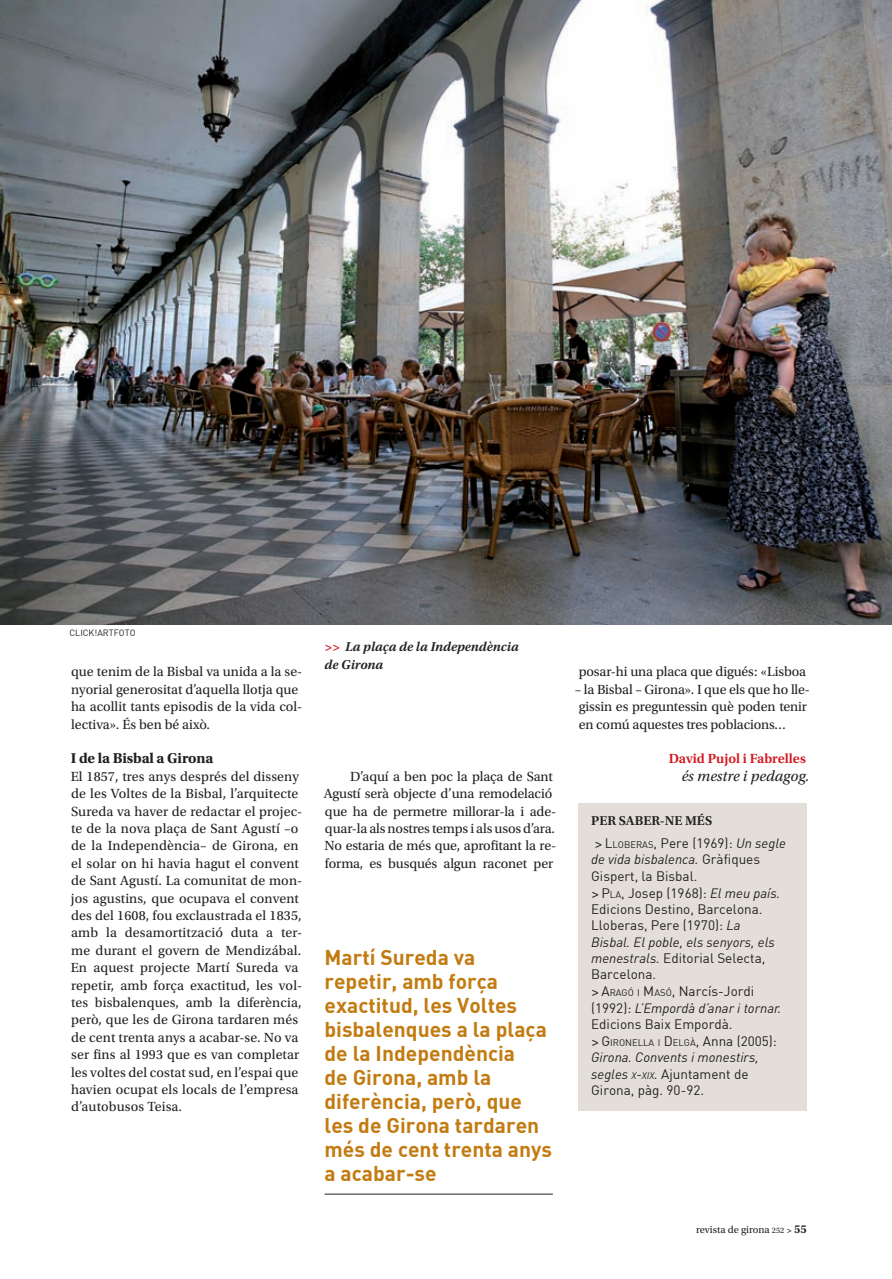
<style>
.page{position:relative;width:892px;height:1279px;background:#fff}
.page>*{position:absolute;margin:0;border:0;box-sizing:border-box;transform-origin:0 0}
.Secccions_Frases_des{font:21px/24px "DIN Bold";color:#c27b11}
.Secciopns_Autor_ocup{font:italic 15.45px "Utopia Std";color:#231f20}
.Seccions_intertitol{font:700 15px "Utopia Std";letter-spacing:-.01em;color:#231f20}
.Seccions_text{font:13.95px/17.4px "Utopia Std";letter-spacing:.005em;color:#231f20}
.Seccions_Autot_petit{font:600 13.95px "Utopia Std";color:#d2161e}
.Per_saber-ne__més{font:13.5px/16.2px "DIN";color:#231f20}
.Per_saber-ne__més-2{font:italic 13.5px/16.2px "DIN";color:#231f20}
.Secccions_Peus{font:italic 600 13.5px "Utopia Std";color:#231f20}
.Per_saber-ne__més-3{font:600 13.5px "Utopia Std";color:#231f20}
.t1{font:10.5px "Utopia Std";color:#231f20}
.Per_saber-ne__més-4{font:9.45px "DIN";color:#231f20}
.Seccions_Fotograf{font:9px "DIN";color:#231f20}
.s1{color:#d2161e}
.s2{font-family:"Utopia Std";font-weight:600;font-style:italic}
.s3{font-style:inherit}
.s4{font-size:9.45px}
.s5{font-style:italic}
.s6{font-family:"Utopia Std";font-weight:600;font-style:italic;font-size:13.5px}
.s7{font-size:13.5px}
.s8{font-style:normal}
.s9{font-size:8.25px}
.s10{font-weight:600;font-size:9px}
.s11{font-weight:600;font-size:12px}
</style>
<div class="page">
<hr style="left:324px;top:1194px;width:229px;height:1px;background:#231f20">
<div style="left:578px;top:803px;width:228px;height:308px;background:#e3dfd8"></div>
<img style="left:0;top:0;width:892px;height:624px">
<p class="Seccions_Fotograf" style="left:69px;top:627px;width:68px">Click!ArtFoto</p>
<p class="Secccions_Peus" style="left:324px;top:639px;width:196px"><span class="s1">&gt;&gt;</span> La plaça de la Independència</p>
<p class="Secccions_Peus" style="left:324px;top:657px;width:60px">de Girona</p>
<p class="Seccions_text" style="left:71px;top:663px;width:233px">que tenim de la Bisbal va unida a la se&shy;nyorial generositat d’aquella llotja que ha acollit tants episodis de la vida col· lectiva». És ben bé això.</p>
<p class="Seccions_intertitol" style="left:71px;top:750px;width:144px">I de la Bisbal a Girona</p>
<p class="Seccions_text" style="left:71px;top:768px;width:233px">El 1857, tres anys després del disseny de les Voltes de la Bisbal, l’arquitecte Sureda va haver de redactar el projec&shy;te de la nova plaça de Sant Agustí –o de la Independència– de Girona, en el solar on hi havia hagut el convent de Sant Agustí. La comunitat de mon&shy;jos agustins, que ocupava el convent des del 1608, fou exclaustrada el 1835, amb la desamortització duta a ter&shy;me durant el govern de Mendizábal.<br>En aquest projecte Martí Sureda va repetir, amb força exactitud, les vol&shy;tes bisbalenques, amb la diferència, però, que les de Girona tardaren més de cent trenta anys a acabar-se. No va ser fins al 1993 que es van completar les voltes del costat sud, en l’espai que havien ocupat els locals de l’empresa d’autobusos Teisa.</p>
<p class="Seccions_text" style="left:324px;top:768px;width:234px;text-indent:26px">D’aquí a ben poc la plaça de Sant Agustí serà objecte d’una remodelació que ha de permetre millorar-la i ade&shy;quar-la als nostres temps i als usos d’ara.<br>No estaria de més que, aprofitant la re&shy;forma, es busqués algun raconet per</p>
<p class="Secccions_Frases_des" style="left:324px;top:944px;width:229px">Martí Sureda va repetir, amb força exactitud, les Voltes bisbalenques a la plaça de la Independència<br>de Girona, amb la diferència, però, que les de Girona tardaren més de cent trenta anys a acabar-se</p>
<p class="Seccions_text" style="left:578px;top:663px;width:229px">posar-hi una placa que digués: «Lisboa</p>
<p class="Seccions_text" style="left:574px;top:681px;width:237px">– la Bisbal – Girona». I que els que ho lle&shy;gissin es preguntessin què poden tenir en comú aquestes tres poblacions…</p>
<p class="Seccions_Autot_petit" style="left:668px;top:751px;width:139px">David Pujol i Fabrelles</p>
<p class="Secciopns_Autor_ocup" style="left:681px;top:767px;width:129px">és mestre i pedagog.</p>
<p class="Per_saber-ne__més-3" style="left:591px;top:813px;width:123px">PER SABER-NE MÉS</p>
<p class="Per_saber-ne__més" style="left:591px;top:835px;width:196px"><span class="s2">&gt;</span> <span class="s3">L</span><span class="s4">LOBERAS</span>, Pere (1969): <span class="s5">Un segle de vida bisbalenca.</span> Gràfiques<br>Gispert, la Bisbal.</p>
<p class="Per_saber-ne__més" style="left:591px;top:884px;width:191px"><span class="s2">&gt;</span> <span class="s3">P</span><span class="s4">LA</span>, Josep (1968): <span class="s5">El meu país.<br></span>Edicions Destino, Barcelona.</p>
<p class="Per_saber-ne__més" style="left:591px;top:917px;width:185px">Lloberas, Pere (1970): <span class="s5">La<br>Bisbal. El poble, els senyors, els menestrals.</span> Editorial Selecta,<br>Barcelona.</p>
<p class="Per_saber-ne__més" style="left:591px;top:983px;width:192px"><span class="s2">&gt;</span> <span class="s3">A</span><span class="s4">RAGÓ I</span> <span class="s3">M</span><span class="s4">ASÓ</span>, Narcís-Jordi (1992): <span class="s5">L’Empordà d’anar i tornar.<br></span>Edicions Baix Empordà.</p>
<p class="Per_saber-ne__més-4" style="left:591px;top:1037px;width:187px"><span class="s6">&gt;</span> <span class="s7">G</span> IRONELLA I <span class="s7">D</span>ELGÀ<span class="s7">, Anna (2005):</span></p>
<p class="Per_saber-ne__més-2" style="left:591px;top:1049px;width:169px">Girona. Convents i monestirs, segles <span class="s4">X</span><span class="s3">-</span><span class="s4">XIX</span>. <span class="s8">Ajuntament de<br>Girona, pàg. 90-92.</span></p>
<p class="t1" style="left:696px;top:1224px;width:112px">revista de girona <span class="s9">252</span> <span class="s10">&gt;</span> <span class="s11">55</span></p>
</div>
